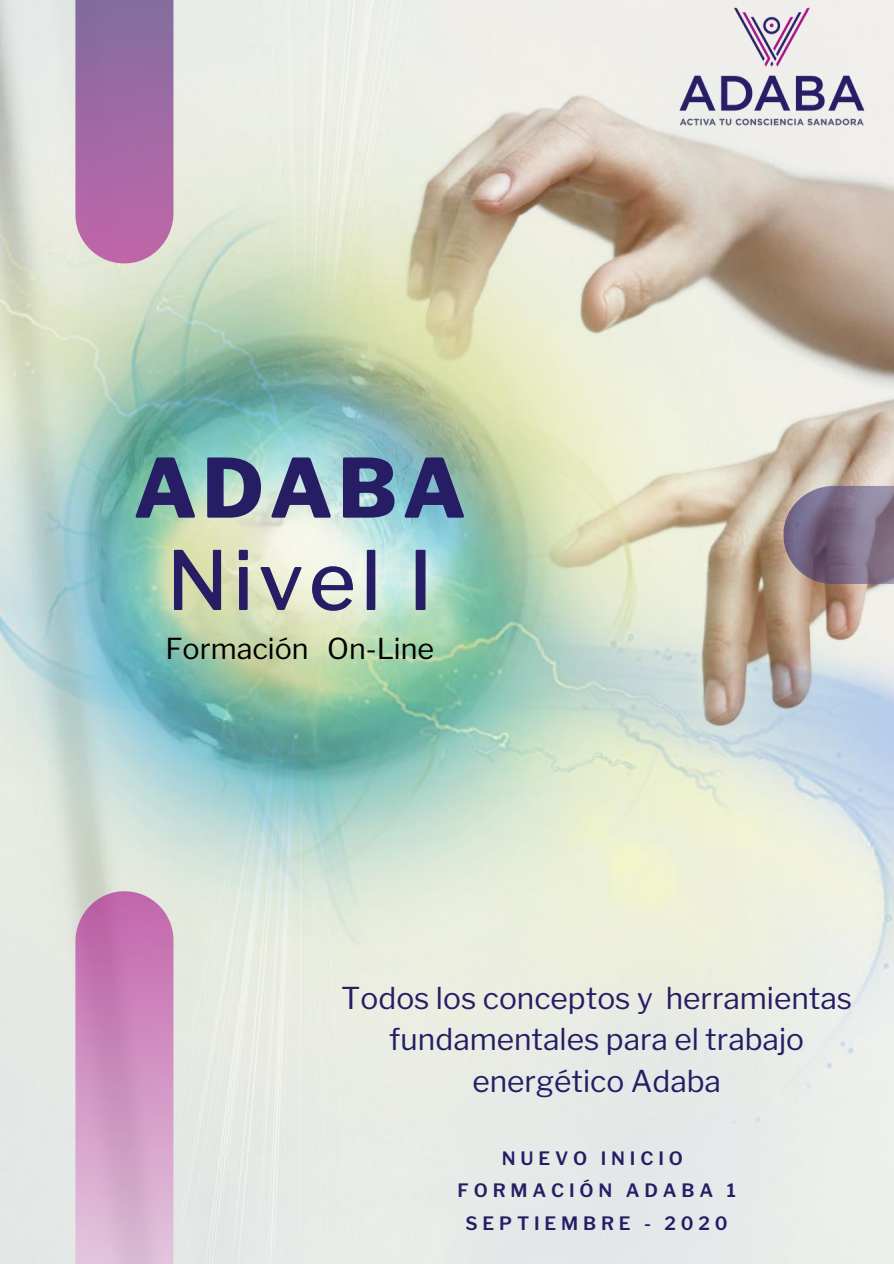
<style>
.page{position:relative;width:894px;height:1264px;background:#fff}
.page>*{position:absolute;margin:0;border:0;box-sizing:border-box;transform-origin:0 0}
.t1{font:500 81.15px "Libre Franklin";letter-spacing:.065em;color:#261d65}
.t2{font:800 81.15px "Libre Franklin";letter-spacing:.065em;color:#261d65}
.t3{font:29.85px/41.4px "Libre Franklin";color:#261d65;text-align:center}
.t4{font:28.65px "Libre Franklin";color:#000}
.t5{font:600 18.3px/32.4px "Libre Franklin";letter-spacing:.265em;color:#261d65;text-align:center}
</style>
<div class="page">
<img style="left:0;top:0;width:893px;height:1263px">
<svg style="left:782px;top:486px;width:111px;height:98px;background:#837388"></svg>
<svg style="left:75px;top:0;width:98px;height:264px;background:#a46fa6"></svg>
<svg style="left:75px;top:891px;width:98px;height:372px;background:#cf95c2"></svg>
<img style="left:660px;top:0;width:218px;height:144px">
<h1 class="t2" style="left:133px;top:439px;width:334px">ADABA</h1>
<h1 class="t1" style="left:167px;top:531px;width:267px">Nivel I</h1>
<p class="t4" style="left:165px;top:631px;width:270px">Formación On-Line</p>
<p class="t3" style="left:341px;top:977px;width:512px">Todos los conceptos y herramientas fundamentales para el trabajo energético Adaba</p>
<p class="t5" style="left:457px;top:1141px;width:280px">NUEVO INICIO<br>FORMACIÓN ADABA 1<br>SEPTIEMBRE - 2020</p>
</div>
